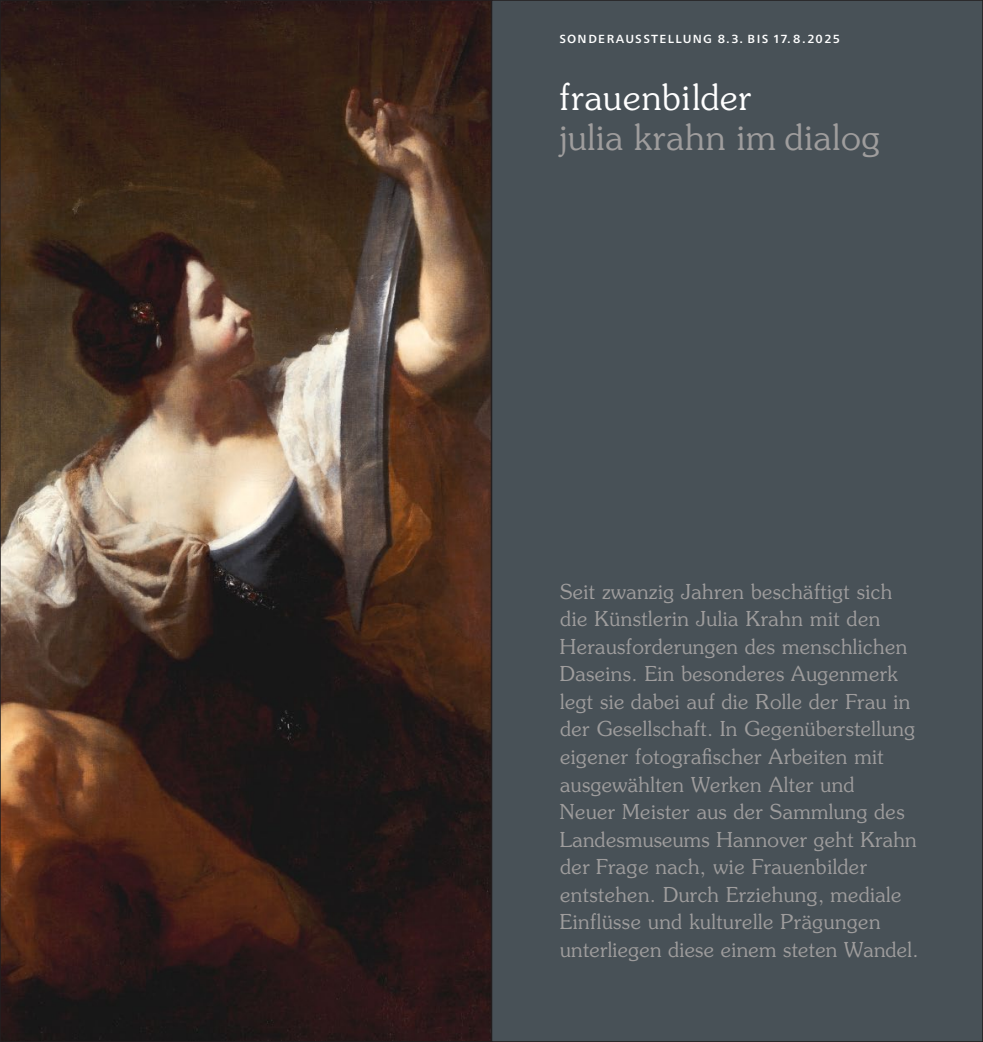
<style>
.page{position:relative;width:983px;height:1042px;background:#fff}
.page>*{position:absolute;margin:0;border:0;box-sizing:border-box;transform-origin:0 0}
.t1{font:300 35.35px "Souvenir Std";letter-spacing:.025em;color:#9f9d9d}
.t2{font:300 35.35px "Souvenir Std";letter-spacing:.03em;color:#fff}
.t3{font:300 20.65px/27.5px "Souvenir Std";letter-spacing:.02em;color:#9f9d9d}
.t4{font:500 15.4px "Frutiger Next LTW1 G";color:#fff}
</style>
<div class="page">
<div style="left:491px;top:0;width:491px;height:1042px;background:#485157"></div>
<img style="left:2px;top:2px;width:487px;height:1038px">
<p class="t4" style="left:559px;top:29px;width:282px">sonderausstellung 8.3. bis 17.8.2025</p>
<h1 class="t2" style="left:559px;top:76px;width:193px">frauenbilder</h1>
<h1 class="t1" style="left:559px;top:116px;width:322px">julia krahn im dialog</h1>
<p class="t3" style="left:559px;top:577px;width:360px">Seit zwanzig Jahren beschäftigt sich die Künstlerin Julia Krahn mit den Herausforderungen des menschlichen Daseins. Ein besonderes Augenmerk legt sie dabei auf die Rolle der Frau in der Gesellschaft. In Gegenüberstellung eigener fotografischer Arbeiten mit ausgewählten Werken Alter und<br>Neuer Meister aus der Sammlung des Landesmuseums Hannover geht Krahn der Frage nach, wie Frauenbilder entstehen. Durch Erziehung, mediale Einflüsse und kulturelle Prägungen unterliegen diese einem steten Wandel.</p>
</div>
